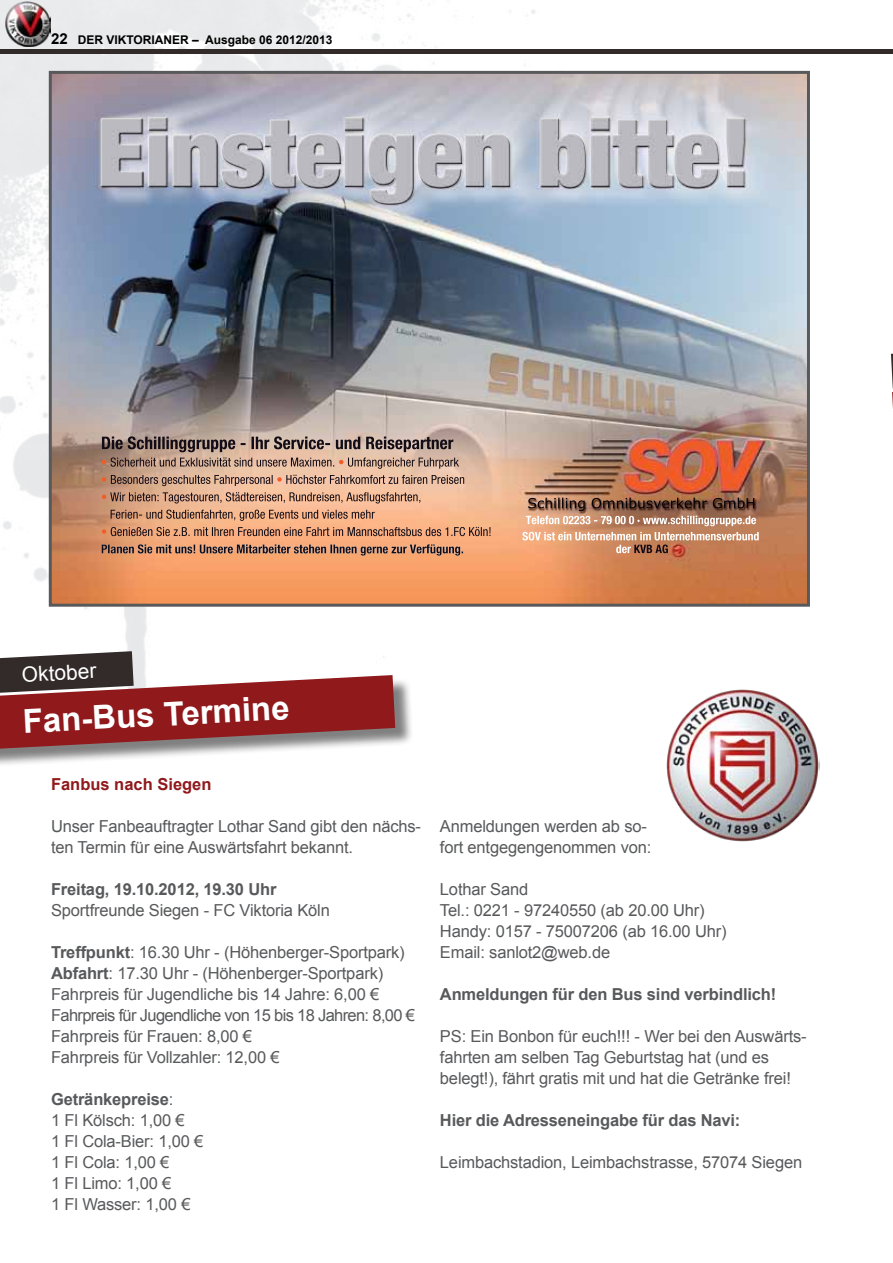
<style>
.page{position:relative;width:893px;height:1263px;background:#fff}
.page>*{position:absolute;margin:0;border:0;box-sizing:border-box;transform-origin:0 0}
.t1{font:700 33px "Arial";color:#fff}
.t2{font:21px "Arial";color:#fff}
.t3{font:16.5px/21px "Arial";letter-spacing:-.01em;color:#58595b}
.t4{font:700 16.5px "Arial";letter-spacing:-.01em;color:#58595b}
.t5{font:700 16.5px "Arial";color:#90191c}
.t6{font:700 12px "Arial";color:#000}
.s1{font-size:15px}
.s2{font-weight:700}
</style>
<div class="page">
<img style="left:0;top:0;width:836px;height:651px">
<img style="left:6px;top:2px;width:44px;height:45px">
<hr style="left:0;top:49px;width:893px;height:4px;background:#322b29">
<div style="left:0;top:678px;width:413px;height:90px;background:#000;opacity:.5"></div>
<svg style="left:0;top:651px;width:395px;height:98px"></svg>
<svg style="left:891px;top:354px;width:2px;height:54px"></svg>
<img style="left:666px;top:689px;width:153px;height:153px">
<img style="left:47px;top:69px;width:764px;height:539px">
<p class="t6" style="left:51px;top:32px;width:283px"><span class="s1">22</span> Der Viktorianer – Ausgabe 06 2012/2013</p>
<p class="t2" style="left:21px;top:661px;width:76px;rotate:-3deg">Oktober</p>
<h1 class="t1" style="left:22px;top:699px;width:272px;rotate:-3deg">Fan-Bus Termine</h1>
<p class="t5" style="left:51px;top:773px;width:162px">Fanbus nach Siegen</p>
<p class="t3" style="left:51px;top:816px;width:371px">Unser Fanbeauftragter Lothar Sand gibt den nächs&shy;ten Termin für eine Auswärtsfahrt bekannt.</p>
<p class="t4" style="left:51px;top:878px;width:227px">Freitag, 19.10.2012, 19.30 Uhr</p>
<p class="t3" style="left:51px;top:900px;width:280px">Sportfreunde Siegen - FC Viktoria Köln</p>
<p class="t3" style="left:51px;top:942px;width:365px"><span class="s2">Treffpunkt</span>: 16.30 Uhr - (Höhenberger-Sportpark)<br><span class="s2">Abfahrt</span>: 17.30 Uhr - (Höhenberger-Sportpark)<br>Fahrpreis für Jugendliche bis 14 Jahre: 6,00 € Fahrpreis für Jugendliche von 15 bis 18 Jahren: 8,00 € Fahrpreis für Frauen: 8,00 €<br>Fahrpreis für Vollzahler: 12,00 €</p>
<p class="t3" style="left:51px;top:1089px;width:154px"><span class="s2">Getränkepreise</span>:<br>1 Fl Kölsch: 1,00 €<br>1 Fl Cola-Bier: 1,00 €<br>1 Fl Cola: 1,00 €<br>1 Fl Limo: 1,00 €<br>1 Fl Wasser: 1,00 €</p>
<p class="t3" style="left:440px;top:816px;width:213px">Anmeldungen werden ab so&shy;fort entgegengenommen von:</p>
<p class="t3" style="left:440px;top:879px;width:288px">Lothar Sand<br>Tel.: 0221 - 97240550 (ab 20.00 Uhr)<br>Handy: 0157 - 75007206 (ab 16.00 Uhr)<br>Email: sanlot2@web.de</p>
<p class="t4" style="left:440px;top:983px;width:338px">Anmeldungen für den Bus sind verbindlich!</p>
<p class="t3" style="left:440px;top:1026px;width:368px">PS: Ein Bonbon für euch!!! - Wer bei den Auswärts&shy;fahrten am selben Tag Geburtstag hat (und es belegt!), fährt gratis mit und hat die Getränke frei!</p>
<p class="t4" style="left:440px;top:1109px;width:302px">Hier die Adresseneingabe für das Navi:</p>
<p class="t3" style="left:440px;top:1152px;width:364px">Leimbachstadion, Leimbachstrasse, 57074 Siegen</p>
</div>
